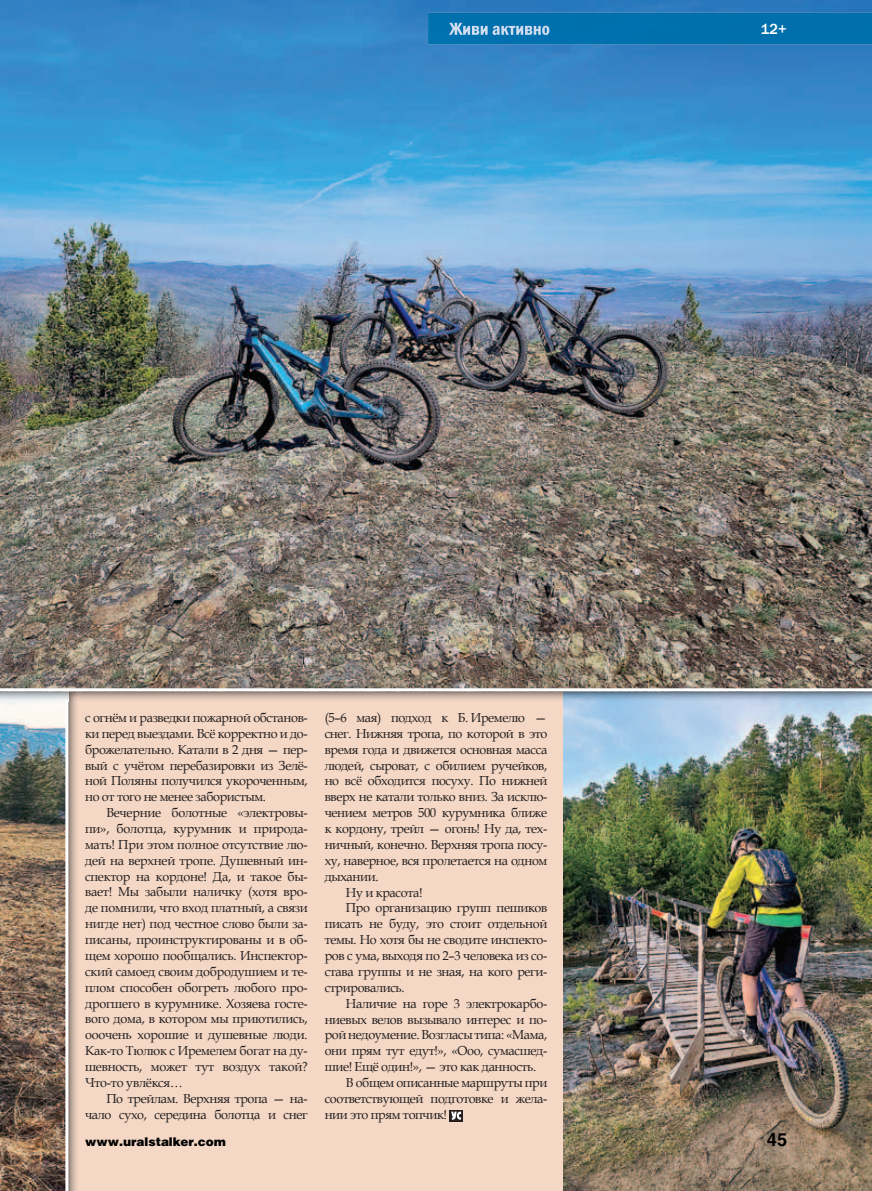
<style>
.page{position:relative;width:872px;height:1191px;background:#f4d7c4}
.page>*{position:absolute;margin:0;border:0;box-sizing:border-box;transform-origin:0 0}
.t1{font:700 18px "Helios";color:#010101}
.t2{font:500 15px "Franklin Gothic";color:#fff}
.t3{font:13.05px "Book Antiqua";letter-spacing:-.03em;color:#231f20}
.t4{font:12px "Helios Black C";color:#010101}
</style>
<div class="page">
<img style="left:68px;top:701px;width:9px;height:490px">
<img style="left:0;top:691px;width:68px;height:500px">
<img style="left:563px;top:701px;width:309px;height:490px">
<img style="left:79px;top:691px;width:793px;height:10px">
<svg style="left:65px;top:691px;width:14px;height:10px"></svg>
<img style="left:0;top:0;width:872px;height:691px">
<div style="left:428px;top:13px;width:444px;height:31px;background:#0070ad"></div>
<img style="left:449px;top:23px;width:100px;height:12px">
<svg style="left:449px;top:1110px;width:14px;height:11px"></svg>
<svg style="left:451px;top:1111px;width:10px;height:8px"></svg>
<p class="t2" style="left:761px;top:20px;width:27px">12+</p>
<p class="t3" style="left:85px;top:708px;width:224px">с огнём и разведки пожарной обстанов-</p>
<p class="t3" style="left:85px;top:724px;width:224px">ки перед выездами. Всё корректно и до-</p>
<p class="t3" style="left:85px;top:740px;width:224px">брожелательно. Катали в 2 дня — пер-</p>
<p class="t3" style="left:85px;top:756px;width:224px">вый с учётом перебазировки из Зелё-</p>
<p class="t3" style="left:85px;top:772px;width:224px">ной Поляны получился укороченным,</p>
<p class="t3" style="left:85px;top:787px;width:182px">но от того не менее забористым.</p>
<p class="t3" style="left:106px;top:803px;width:203px">Вечерние болотные «электровы-</p>
<p class="t3" style="left:85px;top:819px;width:224px">пи», болотца, курумник и природа-</p>
<p class="t3" style="left:85px;top:835px;width:224px">мать! При этом полное отсутствие лю-</p>
<p class="t3" style="left:85px;top:851px;width:224px">дей на верхней тропе. Душевный ин-</p>
<p class="t3" style="left:85px;top:867px;width:224px">спектор на кордоне! Да, и такое бы-</p>
<p class="t3" style="left:85px;top:883px;width:224px">вает! Мы забыли наличку (хотя вро-</p>
<p class="t3" style="left:85px;top:899px;width:224px">де помнили, что вход платный, а связи</p>
<p class="t3" style="left:85px;top:914px;width:224px">нигде нет) под честное слово были за-</p>
<p class="t3" style="left:85px;top:930px;width:224px">писаны, проинструктированы и в об-</p>
<p class="t3" style="left:85px;top:946px;width:224px">щем хорошо пообщались. Инспектор-</p>
<p class="t3" style="left:85px;top:962px;width:224px">ский самоед своим добродушием и те-</p>
<p class="t3" style="left:85px;top:978px;width:224px">плом способен обогреть любого про-</p>
<p class="t3" style="left:85px;top:994px;width:224px">дрогшего в курумнике. Хозяева госте-</p>
<p class="t3" style="left:85px;top:1010px;width:224px">вого дома, в котором мы приютились,</p>
<p class="t3" style="left:85px;top:1025px;width:224px">ооочень хорошие и душевные люди.</p>
<p class="t3" style="left:85px;top:1041px;width:224px">Как-то Тюлюк с Иремелем богат на ду-</p>
<p class="t3" style="left:85px;top:1057px;width:224px">шевность, может тут воздух такой?</p>
<p class="t3" style="left:85px;top:1073px;width:99px">Что-то увлёкся…</p>
<p class="t3" style="left:106px;top:1089px;width:203px">По трейлам. Верхняя тропа — на-</p>
<p class="t3" style="left:85px;top:1105px;width:224px">чало сухо, середина болотца и снег</p>
<p class="t3" style="left:325px;top:708px;width:224px">(5–6 мая) подход к Б. Иремелю —</p>
<p class="t3" style="left:325px;top:724px;width:224px">снег. Нижняя тропа, по которой в это</p>
<p class="t3" style="left:325px;top:740px;width:224px">время года и движется основная масса</p>
<p class="t3" style="left:325px;top:756px;width:224px">людей, сыроват, с обилием ручейков,</p>
<p class="t3" style="left:325px;top:772px;width:224px">но всё обходится посуху. По нижней</p>
<p class="t3" style="left:325px;top:788px;width:224px">вверх не катали только вниз. За исклю-</p>
<p class="t3" style="left:325px;top:803px;width:224px">чением метров 500 курумника ближе</p>
<p class="t3" style="left:325px;top:819px;width:224px">к кордону, трейл — огонь! Ну да, тех-</p>
<p class="t3" style="left:325px;top:835px;width:224px">ничный, конечно. Верхняя тропа посу-</p>
<p class="t3" style="left:325px;top:851px;width:224px">ху, наверное, вся пролетается на одном</p>
<p class="t3" style="left:325px;top:867px;width:55px">дыхании.</p>
<p class="t3" style="left:346px;top:883px;width:78px">Ну и красота!</p>
<p class="t3" style="left:346px;top:899px;width:203px">Про организацию групп пешиков</p>
<p class="t3" style="left:325px;top:914px;width:224px">писать не буду, это стоит отдельной</p>
<p class="t3" style="left:325px;top:930px;width:224px">темы. Но хотя бы не сводите инспекто-</p>
<p class="t3" style="left:325px;top:946px;width:224px">ров с ума, выходя по 2–3 человека из со-</p>
<p class="t3" style="left:325px;top:962px;width:224px">става группы и не зная, на кого реги-</p>
<p class="t3" style="left:325px;top:978px;width:81px">стрировались.</p>
<p class="t3" style="left:346px;top:994px;width:203px">Наличие на горе 3 электрокарбо-</p>
<p class="t3" style="left:325px;top:1010px;width:224px">ниевых велов вызывало интерес и по-</p>
<p class="t3" style="left:325px;top:1026px;width:224px">рой недоумение. Возгласы типа: «Мама,</p>
<p class="t3" style="left:325px;top:1041px;width:224px">они прям тут едут!», «Ооо, сумасшед-</p>
<p class="t3" style="left:325px;top:1057px;width:213px">шие! Ещё один!», — это как данность.</p>
<p class="t3" style="left:346px;top:1073px;width:203px">В об щем описанные маршруты при</p>
<p class="t3" style="left:325px;top:1089px;width:224px">соответствующей подготовке и жела-</p>
<p class="t3" style="left:325px;top:1105px;width:124px">нии это прям топчик!</p>
<p class="t4" style="left:85px;top:1134px;width:142px">www.uralstalker.com</p>
<p class="t1" style="left:767px;top:1129px;width:22px">45</p>
</div>
